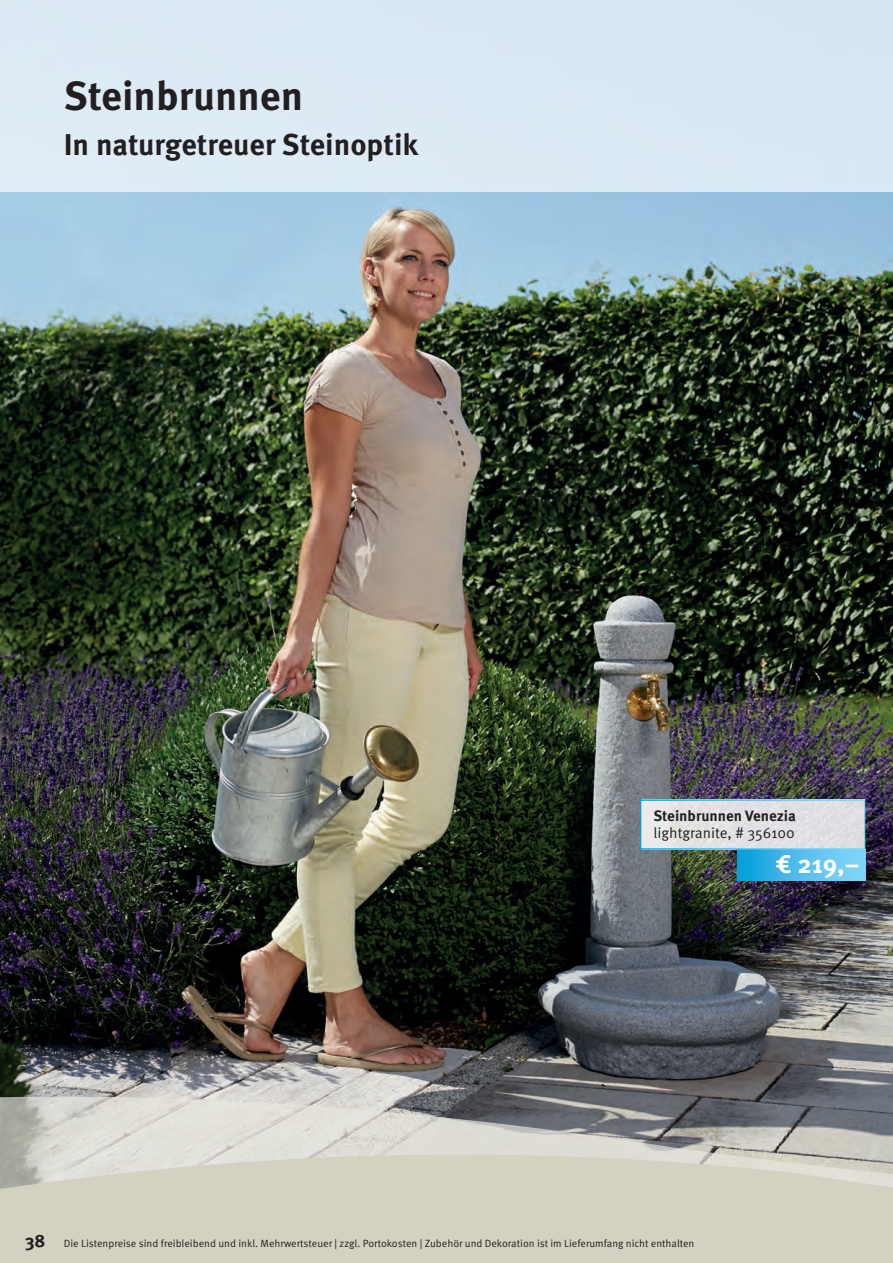
<style>
.page{position:relative;width:893px;height:1263px;background:#fff}
.page>*{position:absolute;margin:0;border:0;box-sizing:border-box;transform-origin:0 0}
.t1{font:700 40.5px "Meta Pro";color:#231f20}
.t2{font:700 30px "Meta Pro";color:#231f20}
.t3{font:700 25.5px "Meta Pro";color:#fff}
.t4{font:15px "Meta Pro";color:#231f20}
.t5{font:700 15px "Meta Pro";color:#231f20}
.t6{font:10.5px "Meta Pro";color:#231f20}
.s1{font-weight:700;font-size:18px}
</style>
<div class="page">
<img style="left:0;top:191px;width:893px;height:902px">
<div style="left:0;top:0;width:893px;height:191px;background:#dbe9f4"></div>
<div style="left:641px;top:799px;width:223px;height:51px;background:#e2e1e4"></div>
<svg style="left:738px;top:850px;width:127px;height:31px;background:#4dbcea"></svg>
<svg style="left:0;top:1093px;width:893px;height:34px;background:#9a9b9b"></svg>
<svg style="left:0;top:1127px;width:893px;height:136px;background:#d1d0c3"></svg>
<h1 class="t1" style="left:64px;top:71px;width:241px">Steinbrunnen</h1>
<h2 class="t2" style="left:64px;top:126px;width:356px">In naturgetreuer Steinoptik</h2>
<h3 class="t5" style="left:653px;top:806px;width:144px">Steinbrunnen Venezia</h3>
<h3 class="t4" style="left:653px;top:824px;width:143px">lightgranite, # 356100</h3>
<h3 class="t3" style="left:776px;top:848px;width:85px">€ 219,–</h3>
<p class="t6" style="left:25px;top:1237px;width:671px"><span class="s1">38</span> Die Listenpreise sind freibleibend und inkl. Mehrwertsteuer | zzgl. Portokosten | Zubehör und Dekoration ist im Lieferumfang nicht enthalten</p>
</div>
